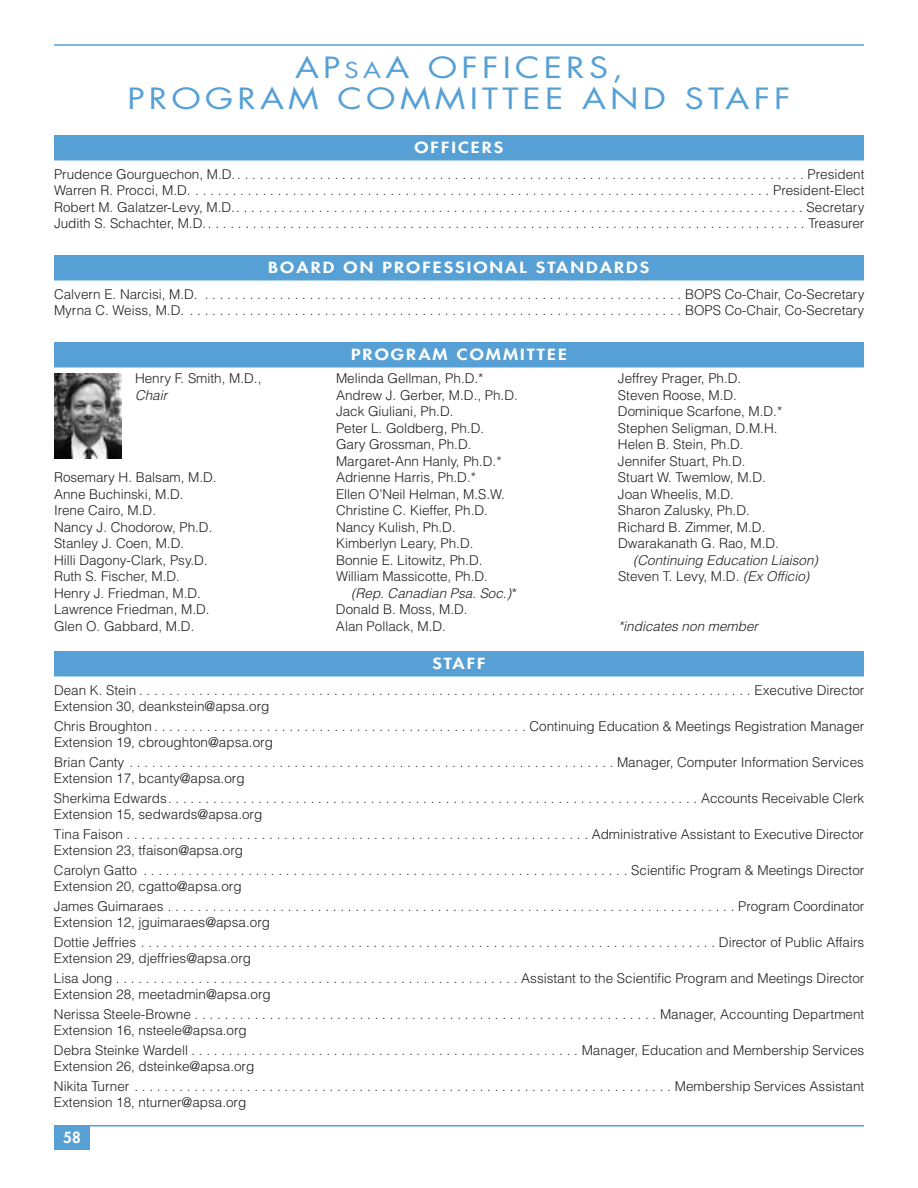
<style>
.page{position:relative;width:918px;height:1188px;background:#fff}
.page>*{position:absolute;margin:0;border:0;box-sizing:border-box;transform-origin:0 0}
.t1{font:28.5px/31.5px "Futura";letter-spacing:.125em;color:#56a0d5;text-align:center;scale:1.2 1}
.t2{font:800 15px "Futura";letter-spacing:.115em;color:#fff;scale:1.2 1}
.t3{font:800 15px "Futura";letter-spacing:.115em;color:#fff}
.t4{font:300 13.5px/16.5px "Helvetica";color:#231f20}
.t5{font:italic 300 13.5px/16.5px "Helvetica";color:#231f20}
.s1{font-size:21.3px}
.s2{font-style:italic}
.s3{font-style:normal}
</style>
<div class="page">
<hr style="left:54px;top:44px;width:810px;height:2px;background:#56a0d5">
<div style="left:54px;top:1126px;width:36px;height:24px;background:#56a0d5"></div>
<hr style="left:54px;top:1125px;width:810px;height:1px;background:#56a0d5">
<div style="left:54px;top:135px;width:810px;height:26px;background:#56a0d5"></div>
<div style="left:54px;top:255px;width:810px;height:26px;background:#56a0d5"></div>
<div style="left:54px;top:342px;width:810px;height:26px;background:#56a0d5"></div>
<div style="left:54px;top:651px;width:810px;height:25px;background:#56a0d5"></div>
<img style="left:54px;top:374px;width:68px;height:85px">
<h1 class="t1" style="left:127px;top:54px;width:554px">AP<span class="s1">SA</span>A OFFICERS,<br>PROGRAM COMMITTEE AND STAFF</h1>
<p class="t2" style="left:415px;top:141px;width:76px">OFFICERS</p>
<p class="t4" style="left:54px;top:166px;width:812px;text-align:justify">Prudence Gourguechon, M.D.. . . . . . . . . . . . . . . . . . . . . . . . . . . . . . . . . . . . . . . . . . . . . . . . . . . . . . . . . . . . . . . . . . . . . . . . . . . . President Warren R. Procci, M.D. . . . . . . . . . . . . . . . . . . . . . . . . . . . . . . . . . . . . . . . . . . . . . . . . . . . . . . . . . . . . . . . . . . . . . . . . . . . . . President-Elect Robert M. Galatzer-Levy, M.D.. . . . . . . . . . . . . . . . . . . . . . . . . . . . . . . . . . . . . . . . . . . . . . . . . . . . . . . . . . . . . . . . . . . . . . . . . . . . Secretary Judith S. Schachter, M.D.. . . . . . . . . . . . . . . . . . . . . . . . . . . . . . . . . . . . . . . . . . . . . . . . . . . . . . . . . . . . . . . . . . . . . . . . . . . . . . . . Treasurer</p>
<p class="t2" style="left:268px;top:261px;width:319px">BOARD ON PROFESSIONAL STANDARDS</p>
<p class="t4" style="left:54px;top:286px;width:812px">Calvern E. Narcisi, M.D. . . . . . . . . . . . . . . . . . . . . . . . . . . . . . . . . . . . . . . . . . . . . . . . . . . . . . . . . . . . . . . . . BOPS Co-Chair, Co-Secretary<br>Myrna C. Weiss, M.D. . . . . . . . . . . . . . . . . . . . . . . . . . . . . . . . . . . . . . . . . . . . . . . . . . . . . . . . . . . . . . . . . . . BOPS Co-Chair, Co-Secretary</p>
<p class="t2" style="left:351px;top:348px;width:181px">PROGRAM COMMITTEE</p>
<p class="t4" style="left:135px;top:370px;width:128px">Henry F. Smith, M.D.,</p>
<p class="t5" style="left:135px;top:387px;width:34px">Chair</p>
<p class="t4" style="left:336px;top:370px;width:183px">Melinda Gellman, Ph.D.*<br>Andrew J. Gerber, M.D., Ph.D.<br>Jack Giuliani, Ph.D.<br>Peter L. Goldberg, Ph.D.<br>Gary Grossman, Ph.D.<br>Margaret-Ann Hanly, Ph.D.*<br>Adrienne Harris, Ph.D.*<br>Ellen O’Neil Helman, M.S.W.<br>Christine C. Kieffer, Ph.D.<br>Nancy Kulish, Ph.D.<br>Kimberlyn Leary, Ph.D.<br>Bonnie E. Litowitz, Ph.D.<br>William Massicotte, Ph.D.</p>
<p class="t4" style="left:336px;top:585px;width:183px;text-indent:15px"><span class="s2">(Rep. Canadian Psa. Soc.)</span>*<br>Donald B. Moss, M.D.<br>Alan Pollack, M.D.</p>
<p class="t4" style="left:618px;top:370px;width:166px">Jeffrey Prager, Ph.D.<br>Steven Roose, M.D.<br>Dominique Scarfone, M.D.*<br>Stephen Seligman, D.M.H.<br>Helen B. Stein, Ph.D.<br>Jennifer Stuart, Ph.D.<br>Stuart W. Twemlow, M.D.<br>Joan Wheelis, M.D.<br>Sharon Zalusky, Ph.D.<br>Richard B. Zimmer, M.D.<br>Dwarakanath G. Rao, M.D.</p>
<p class="t5" style="left:618px;top:552px;width:202px;text-indent:15px">(Continuing Education Liaison)<br><span class="s3">Steven T. Levy, M.D.</span> (Ex Officio)</p>
<p class="t5" style="left:618px;top:618px;width:142px">*indicates non member</p>
<p class="t4" style="left:54px;top:469px;width:164px">Rosemary H. Balsam, M.D.<br>Anne Buchinski, M.D.<br>Irene Cairo, M.D.<br>Nancy J. Chodorow, Ph.D.<br>Stanley J. Coen, M.D.<br>Hilli Dagony-Clark, Psy.D.<br>Ruth S. Fischer, M.D.<br>Henry J. Friedman, M.D.<br>Lawrence Friedman, M.D.<br>Glen O. Gabbard, M.D.</p>
<p class="t2" style="left:432px;top:657px;width:46px">STAFF</p>
<p class="t4" style="left:54px;top:682px;width:812px">Dean K. Stein . . . . . . . . . . . . . . . . . . . . . . . . . . . . . . . . . . . . . . . . . . . . . . . . . . . . . . . . . . . . . . . . . . . . . . . . . . . . . . . . . . Executive Director<br>Extension 30, deankstein@apsa.org</p>
<p class="t4" style="left:54px;top:718px;width:812px">Chris Broughton . . . . . . . . . . . . . . . . . . . . . . . . . . . . . . . . . . . . . . . . . . . . . . . . . . Continuing Education &amp; Meetings Registration Manager<br>Extension 19, cbroughton@apsa.org</p>
<p class="t4" style="left:54px;top:754px;width:812px">Brian Canty . . . . . . . . . . . . . . . . . . . . . . . . . . . . . . . . . . . . . . . . . . . . . . . . . . . . . . . . . . . . . . . . . Manager, Computer Information Services<br>Extension 17, bcanty@apsa.org</p>
<p class="t4" style="left:54px;top:790px;width:812px">Sherkima Edwards. . . . . . . . . . . . . . . . . . . . . . . . . . . . . . . . . . . . . . . . . . . . . . . . . . . . . . . . . . . . . . . . . . . . . . . Accounts Receivable Clerk<br>Extension 15, sedwards@apsa.org</p>
<p class="t4" style="left:54px;top:826px;width:812px">Tina Faison . . . . . . . . . . . . . . . . . . . . . . . . . . . . . . . . . . . . . . . . . . . . . . . . . . . . . . . . . . . . . . Administrative Assistant to Executive Director<br>Extension 23, tfaison@apsa.org</p>
<p class="t4" style="left:54px;top:862px;width:812px">Carolyn Gatto . . . . . . . . . . . . . . . . . . . . . . . . . . . . . . . . . . . . . . . . . . . . . . . . . . . . . . . . . . . . . . . . . Scientific Program &amp; Meetings Director<br>Extension 20, cgatto@apsa.org</p>
<p class="t4" style="left:54px;top:898px;width:812px">James Guimaraes . . . . . . . . . . . . . . . . . . . . . . . . . . . . . . . . . . . . . . . . . . . . . . . . . . . . . . . . . . . . . . . . . . . . . . . . . . . . Program Coordinator<br>Extension 12, jguimaraes@apsa.org</p>
<p class="t4" style="left:54px;top:934px;width:812px">Dottie Jeffries . . . . . . . . . . . . . . . . . . . . . . . . . . . . . . . . . . . . . . . . . . . . . . . . . . . . . . . . . . . . . . . . . . . . . . . . . . . . . Director of Public Affairs<br>Extension 29, djeffries@apsa.org</p>
<p class="t4" style="left:54px;top:970px;width:812px">Lisa Jong . . . . . . . . . . . . . . . . . . . . . . . . . . . . . . . . . . . . . . . . . . . . . . . . . . . . . . Assistant to the Scientific Program and Meetings Director<br>Extension 28, meetadmin@apsa.org</p>
<p class="t4" style="left:54px;top:1006px;width:812px">Nerissa Steele-Browne . . . . . . . . . . . . . . . . . . . . . . . . . . . . . . . . . . . . . . . . . . . . . . . . . . . . . . . . . . . . . . Manager, Accounting Department<br>Extension 16, nsteele@apsa.org</p>
<p class="t4" style="left:54px;top:1042px;width:812px">Debra Steinke Wardell . . . . . . . . . . . . . . . . . . . . . . . . . . . . . . . . . . . . . . . . . . . . . . . . . . . . Manager, Education and Membership Services<br>Extension 26, dsteinke@apsa.org</p>
<p class="t4" style="left:54px;top:1078px;width:812px">Nikita Turner . . . . . . . . . . . . . . . . . . . . . . . . . . . . . . . . . . . . . . . . . . . . . . . . . . . . . . . . . . . . . . . . . . . . . . . . Membership Services Assistant<br>Extension 18, nturner@apsa.org</p>
<p class="t3" style="left:63px;top:1130px;width:19px">58</p>
</div>
